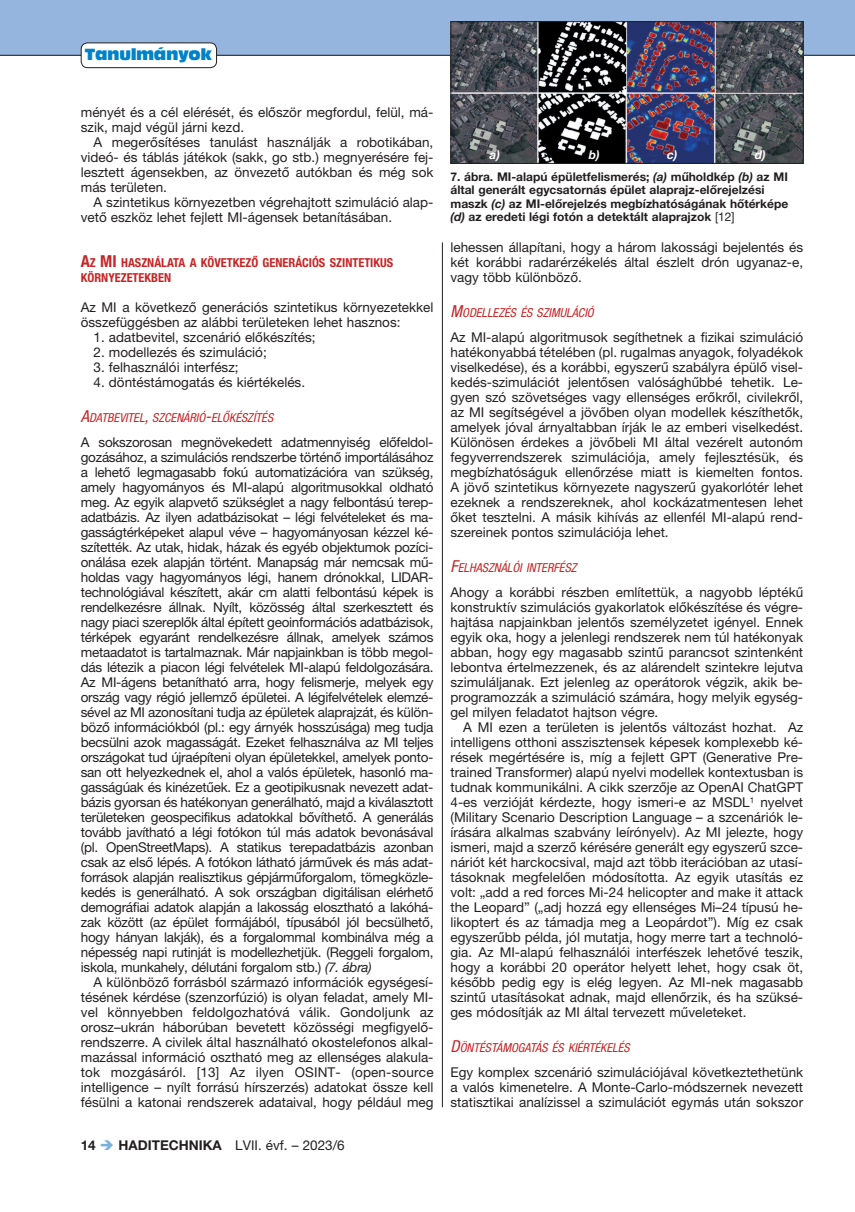
<style>
.page{position:relative;width:855px;height:1212px;background:#fff}
.page>*{position:absolute;margin:0;border:0;box-sizing:border-box;transform-origin:0 0}
.t1{font:15px "Antique Olive Compact";letter-spacing:-.02em;color:#0082c8}
.t2{font:13.5px/15px "Helvetica Neue LT Pro";color:#231f20;text-align:justify}
.t3{font:italic condensed 12.3px "Helvetica Neue LT Pro";color:#c62626}
.t4{font:700 condensed 12.3px/15px "Helvetica Neue LT Pro";color:#c62626}
.t5{font:700 12px/13.5px "Helvetica Neue LT Pro";color:#231f20}
.t6{font:italic 700 12px "Helvetica Neue LT Pro";color:#fff}
.s1{font-size:16.5px}
.s2{font-style:italic}
.s3{font-weight:700}
.s4{color:#76b1df}
.s5{font-weight:400}
</style>
<div class="page">
<div style="left:0;top:0;width:855px;height:55px;background:#95b5de"></div>
<hr style="left:0;top:55px;width:855px;height:1px;background:#231f20">
<div style="left:81px;top:43px;width:135px;height:25px;background:#fff;border-radius:6px"></div>
<div style="left:81px;top:43px;width:136px;height:25px;border:1px solid #231f20;border-radius:6px"></div>
<img style="left:452px;top:23px;width:349px;height:139px">
<div style="left:450px;top:21px;width:353px;height:143px;border:1px solid #231f20"></div>
<hr style="left:442px;top:242px;width:1px;height:865px;background:#231f20">
<p class="t1" style="left:85px;top:44px;width:129px">Tanulmányok</p>
<p class="t2" style="left:81px;top:105px;width:354px">ményét és a cél elérését, és először megfordul, felül, má&shy;szik, majd végül járni kezd.</p>
<p class="t2" style="left:81px;top:135px;width:354px;text-indent:13px">A megerősítéses tanulást használják a robotikában, videó- és táblás játékok (sakk, go stb.) megnyerésére fej&shy;lesztett ágensekben, az önvezető autókban és még sok más területen.</p>
<p class="t2" style="left:81px;top:195px;width:354px;text-indent:13px">A szintetikus környezetben végrehajtott szimuláció alap&shy;vető eszköz lehet fejlett MI-ágensek betanításában.</p>
<p class="t4" style="left:81px;top:255px;width:314px"><span class="s1">A</span>Z <span class="s1">MI</span> HASZNÁLATA A KÖVETKEZŐ GENERÁCIÓS SZINTETIKUS<br>KÖRNYEZETEKBEN</p>
<p class="t2" style="left:81px;top:300px;width:354px">Az MI a következő generációs szintetikus környezetekkel összefüggésben az alábbi területeken lehet hasznos:</p>
<p class="t2" style="left:94px;top:330px;width:223px">1. adatbevitel, szcenárió előkészítés;</p>
<p class="t2" style="left:94px;top:345px;width:175px">2. modellezés és szimuláció;</p>
<p class="t2" style="left:94px;top:360px;width:146px">3. felhasználói interfész;</p>
<p class="t2" style="left:94px;top:375px;width:213px">4. döntéstámogatás és kiértékelés.</p>
<p class="t3" style="left:81px;top:410px;width:194px"><span class="s1">A</span>DATBEVITEL<span class="s1">,</span> SZCENÁRIÓ<span class="s1">-</span>ELŐKÉSZÍTÉS</p>
<p class="t2" style="left:81px;top:435px;width:354px">A sokszorosan megnövekedett adatmennyiség előfeldol&shy;gozásához, a szimulációs rendszerbe történő importálásához a lehető legmagasabb fokú automatizációra van szükség, amely hagyományos és MI-alapú algoritmusokkal oldható meg. Az egyik alapvető szükséglet a nagy felbontású terep&shy;adatbázis. Az ilyen adatbázisokat – légi felvételeket és ma&shy;gasságtérképeket alapul véve – hagyományosan kézzel ké&shy;szítették. Az utak, hidak, házak és egyéb objektumok pozíci&shy;onálása ezek alapján történt. Manapság már nemcsak mű&shy;holdas vagy hagyományos légi, hanem drónokkal, LIDAR&shy;technológiával készített, akár cm alatti felbontású képek is rendelkezésre állnak. Nyílt, közösség által szerkesztett és nagy piaci szereplők által épített geoinformációs adatbázisok, térképek egyaránt rendelkezésre állnak, amelyek számos metaadatot is tartalmaznak. Már napjainkban is több megol&shy;dás létezik a piacon légi felvételek MI-alapú feldolgozására.<br>Az MI-ágens betanítható arra, hogy felismerje, melyek egy ország vagy régió jellemző épületei. A légifelvételek elemzé&shy;sével az MI azonosítani tudja az épületek alaprajzát, és külön&shy;böző információkból (pl.: egy árnyék hosszúsága) meg tudja becsülni azok magasságát. Ezeket felhasználva az MI teljes országokat tud újraépíteni olyan épületekkel, amelyek ponto&shy;san ott helyezkednek el, ahol a valós épületek, hasonló ma&shy;gasságúak és kinézetűek. Ez a geotipikusnak nevezett adat&shy;bázis gyorsan és hatékonyan generálható, majd a kiválasztott területeken geospecifikus adatokkal bővíthető. A generálás tovább javítható a légi fotókon túl más adatok bevonásával (pl. OpenStreetMaps). A statikus terepadatbázis azonban csak az első lépés. A fotókon látható járművek és más adat&shy;források alapján realisztikus gépjárműforgalom, tömegközle&shy;kedés is generálható. A sok országban digitálisan elérhető demográfiai adatok alapján a lakosság elosztható a lakóhá&shy;zak között (az épület formájából, típusából jól becsülhető, hogy hányan lakják), és a forgalommal kombinálva még a népesség napi rutinját is modellezhetjük. (Reggeli forgalom, iskola, munkahely, délutáni forgalom stb.) <span class="s2">(7. ábra)</span></p>
<p class="t2" style="left:81px;top:975px;width:354px;text-indent:13px">A különböző forrásból származó információk egységesí&shy;tésének kérdése (szenzorfúzió) is olyan feladat, amely MI&shy;vel könnyebben feldolgozhatóvá válik. Gondoljunk az orosz–ukrán háborúban bevetett közösségi megfigyelő&shy;rendszerre. A civilek által használható okostelefonos alkal&shy;mazással információ osztható meg az ellenséges alakula&shy;tok mozgásáról. [13] Az ilyen OSINT- (open-source intelligence – nyílt forrású hírszerzés) adatokat össze kell fésülni a katonai rendszerek adataival, hogy például meg</p>
<p class="t2" style="left:81px;top:1137px;width:265px"><span class="s3">14</span> <span class="s4">➔</span> <span class="s3">HADITECHNIKA</span> LVII. évf. – 2023/6</p>
<p class="t6" style="left:489px;top:148px;width:12px">a)</p>
<p class="t6" style="left:589px;top:148px;width:12px">b)</p>
<p class="t6" style="left:667px;top:148px;width:12px">c)</p>
<p class="t6" style="left:754px;top:148px;width:12px">d)</p>
<p class="t5" style="left:450px;top:170px;width:339px">7. ábra. MI-alapú épületfelismerés; <span class="s2">(a)</span> műholdkép <span class="s2">(b)</span> az MI által generált egycsatornás épület alaprajz-előrejelzési maszk <span class="s2">(c)</span> az MI-előrejelzés megbízhatóságának hőtérképe <span class="s2">(d)</span> az eredeti légi fotón a detektált alaprajzok <span class="s5">[12]</span></p>
<p class="t2" style="left:450px;top:240px;width:354px">lehessen állapítani, hogy a három lakossági bejelentés és két korábbi radarérzékelés által észlelt drón ugyanaz-e, vagy több különböző.</p>
<p class="t3" style="left:450px;top:305px;width:145px"><span class="s1">M</span>ODELLEZÉS ÉS SZIMULÁCIÓ</p>
<p class="t2" style="left:450px;top:330px;width:354px">Az MI-alapú algoritmusok segíthetnek a fizikai szimuláció hatékonyabbá tételében (pl. rugalmas anyagok, folyadékok viselkedése), és a korábbi, egyszerű szabályra épülő visel&shy;kedés-szimulációt jelentősen valósághűbbé tehetik. Le&shy;gyen szó szövetséges vagy ellenséges erőkről, civilekről, az MI segítségével a jövőben olyan modellek készíthetők, amelyek jóval árnyaltabban írják le az emberi viselkedést.<br>Különösen érdekes a jövőbeli MI által vezérelt autonóm fegyverrendszerek szimulációja, amely fejlesztésük, és megbízhatóságuk ellenőrzése miatt is kiemelten fontos.<br>A jövő szintetikus környezete nagyszerű gyakorlótér lehet ezeknek a rendszereknek, ahol kockázatmentesen lehet őket tesztelni. A másik kihívás az ellenfél MI-alapú rend&shy;szereinek pontos szimulációja lehet.</p>
<p class="t3" style="left:450px;top:560px;width:128px"><span class="s1">F</span>ELHASZNÁLÓI INTERFÉSZ</p>
<p class="t2" style="left:450px;top:585px;width:354px">Ahogy a korábbi részben említettük, a nagyobb léptékű konstruktív szimulációs gyakorlatok előkészítése és végre&shy;hajtása napjainkban jelentős személyzetet igényel. Ennek egyik oka, hogy a jelenlegi rendszerek nem túl hatékonyak abban, hogy egy magasabb szintű parancsot szintenként lebontva értelmezzenek, és az alárendelt szintekre lejutva szimuláljanak. Ezt jelenleg az operátorok végzik, akik be&shy;programozzák a szimuláció számára, hogy melyik egység&shy;gel milyen feladatot hajtson végre.</p>
<p class="t2" style="left:450px;top:720px;width:354px;text-indent:13px">A MI ezen a területen is jelentős változást hozhat. Az intelligens otthoni asszisztensek képesek komplexebb ké&shy;rések megértésére is, míg a fejlett GPT (Generative Pre&shy;trained Transformer) alapú nyelvi modellek kontextusban is tudnak kommunikálni. A cikk szerzője az OpenAI ChatGPT 4-es verzióját kérdezte, hogy ismeri-e az MSDL<sup>1</sup> nyelvet (Military Scenario Description Language – a szcenáriók le&shy;írására alkalmas szabvány leírónyelv). Az MI jelezte, hogy ismeri, majd a szerző kérésére generált egy egyszerű szce&shy;náriót két harckocsival, majd azt több iterációban az utasí&shy;tásoknak megfelelően módosította. Az egyik utasítás ez volt: „add a red forces Mi-24 helicopter and make it attack the Leopard” („adj hozzá egy ellenséges Mi–24 típusú he&shy;likoptert és az támadja meg a Leopárdot”). Míg ez csak egyszerűbb példa, jól mutatja, hogy merre tart a technoló&shy;gia. Az MI-alapú felhasználói interfészek lehetővé teszik, hogy a korábbi 20 operátor helyett lehet, hogy csak öt, később pedig egy is elég legyen. Az MI-nek magasabb szintű utasításokat adnak, majd ellenőrzik, és ha szüksé&shy;ges módosítják az MI által tervezett műveleteket.</p>
<p class="t3" style="left:450px;top:1040px;width:181px"><span class="s1">D</span>ÖNTÉSTÁMOGATÁS ÉS KIÉRTÉKELÉS</p>
<p class="t2" style="left:450px;top:1065px;width:354px">Egy komplex szcenárió szimulációjával következtethetünk a valós kimenetelre. A Monte-Carlo-módszernek nevezett statisztikai analízissel a szimulációt egymás után sokszor</p>
</div>
